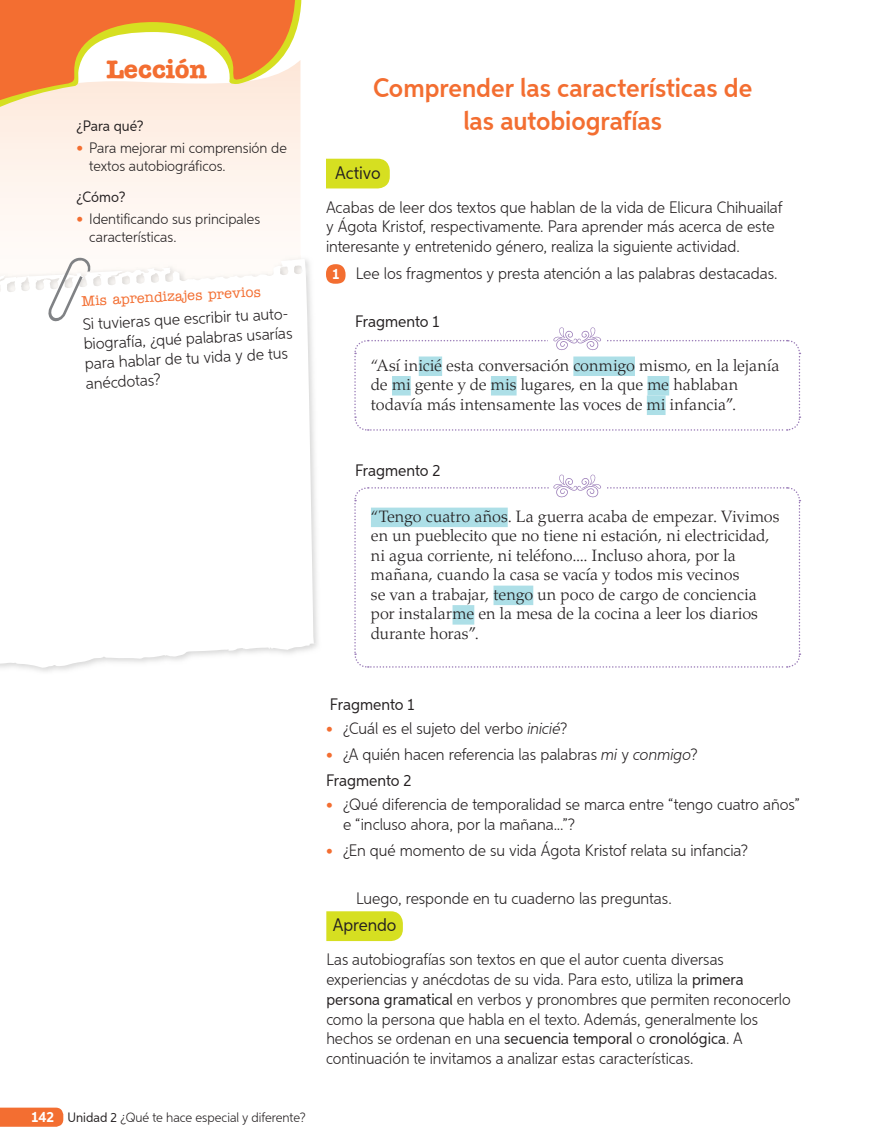
<style>
.page{position:relative;width:893px;height:1148px;background:#fff}
.page>*{position:absolute;margin:0;border:0;box-sizing:border-box;transform-origin:0 0}
.t1{font:600 27px/32.4px "Aspira Nar";color:#f36e31;text-align:center}
.t2{font:700 25.5px "American Typewriter Std";color:#f36e31}
.t3{font:18px "Aspira Nar";color:#231f20}
.t4{font:300 16.5px/19.8px "Aspira Nar";color:#231f20}
.t5{font:300 16.5px/19.5px "Palatino LT Std";color:#231f20}
.t6{font:16.5px "Aspira Nar";color:#231f20}
.t7{font:300 15px/18px "Aspira Nar";color:#231f20}
.t8{font:15px "Aspira Nar";color:#231f20}
.t9{font:500 14.25px "American Typewriter Std";color:#f36e31}
.t10{font:300 13.5px "Aspira Nar";color:#231f20}
.s1{font-weight:500;color:#f36e31}
.s2{font-weight:700;font-size:15px;color:#fff}
.s3{font-size:15px}
.s4{font-weight:400}
.s5{font-weight:500;font-size:15px;color:#f36e31}
.s6{font-style:italic}
</style>
<div class="page">
<svg style="left:0;top:1108px;width:63px;height:19px"></svg>
<div style="left:326px;top:159px;width:64px;height:29px;background:#d6df21"></div>
<div style="left:326px;top:264px;width:20px;height:20px;background:#f36e31;border-radius:9px"></div>
<svg style="left:326px;top:911px;width:77px;height:30px;background:#d7e02a"></svg>
<svg style="left:354px;top:327px;width:447px;height:104px"></svg>
<svg style="left:354px;top:474px;width:447px;height:194px"></svg>
<svg style="left:0;top:259px;width:317px;height:409px"></svg>
<svg style="left:47px;top:257px;width:44px;height:65px"></svg>
<svg style="left:0;top:0;width:302px;height:117px"></svg>
<h2 class="t2" style="left:107px;top:54px;width:102px">Lección</h2>
<p class="t8" style="left:76px;top:116px;width:69px">¿Para qué?</p>
<p class="t7" style="left:89px;top:138px;width:199px;text-indent:-13px"><span class="s1">•</span> Para mejorar mi comprensión de textos autobiográficos.</p>
<p class="t8" style="left:76px;top:187px;width:50px">¿Cómo?</p>
<p class="t7" style="left:89px;top:209px;width:172px;text-indent:-13px"><span class="s1">•</span> Identificando sus principales características.</p>
<p class="t9" style="left:81px;top:293px;width:181px;rotate:-3deg">Mis aprendizajes previos</p>
<p class="t4" style="left:82px;top:314px;width:210px;rotate:-3deg">Si tuvieras que escribir tu auto&shy;biografía,¿qué palabras usarías para hablar de tu vida y de tus anécdotas?</p>
<h1 class="t1" style="left:373px;top:72px;width:381px">Comprender las características de las autobiografías</h1>
<p class="t3" style="left:335px;top:162px;width:47px">Activo</p>
<p class="t4" style="left:326px;top:197px;width:458px">Acabas de leer dos textos que hablan de la vida de Elicura Chihuailaf y Ágota Kristof, respectivamente. Para aprender más acerca de este interesante y entretenido género, realiza la siguiente actividad.</p>
<p class="t4" style="left:332px;top:263px;width:447px"><span class="s2">1</span> Lee los fragmentos y presta atención a las palabras destacadas.</p>
<p class="t6" style="left:355px;top:311px;width:86px">Fragmento 1</p>
<p class="t5" style="left:371px;top:356px;width:410px">“Así inicié esta conversación conmigo mismo, en la lejanía de mi gente y de mis lugares, en la que me hablaban todavía más intensamente las voces de mi infancia”.</p>
<p class="t6" style="left:355px;top:460px;width:87px">Fragmento 2</p>
<p class="t5" style="left:371px;top:507px;width:410px">“Tengo cuatro años. La guerra acaba de empezar. Vivimos en un pueblecito que no tiene ni estación, ni electricidad, ni agua corriente, ni teléfono.... Incluso ahora, por la mañana, cuando la casa se vacía y todos mis vecinos<br>se van a trabajar, tengo un poco de cargo de conciencia por instalarme en la mesa de la cocina a leer los diarios durante horas”.</p>
<p class="t10" style="left:18px;top:1109px;width:289px"><span class="s3">142</span><span class="s2">142</span> <span class="s4">Unidad 2</span> ¿Qué te hace especial y diferente?</p>
<p class="t6" style="left:330px;top:694px;width:86px">Fragmento 1</p>
<p class="t4" style="left:326px;top:718px;width:243px"><span class="s5">•</span> ¿Cuál es el sujeto del verbo <span class="s6">inicié</span>?</p>
<p class="t4" style="left:326px;top:741px;width:373px;line-height:26.2px"><span class="s5">•</span> ¿A quién hacen referencia las palabras <span class="s6">mi</span> y <span class="s6">conmigo</span>?<br><span class="s4">Fragmento 2</span></p>
<p class="t4" style="left:343px;top:794px;width:458px;text-indent:-17px"><span class="s5">•</span> ¿Qué diferencia de temporalidad se marca entre “tengo cuatro años” e “incluso ahora, por la mañana...”?</p>
<p class="t4" style="left:326px;top:840px;width:423px"><span class="s5">•</span> ¿En qué momento de su vida Ágota Kristof relata su infancia?</p>
<p class="t4" style="left:356px;top:888px;width:317px">Luego, responde en tu cuaderno las preguntas.</p>
<p class="t3" style="left:333px;top:914px;width:65px">Aprendo</p>
<p class="t4" style="left:326px;top:949px;width:466px">Las autobiografías son textos en que el autor cuenta diversas experiencias y anécdotas de su vida. Para esto, utiliza la <span class="s4">primera persona gramatical</span> en verbos y pronombres que permiten reconocerlo como la persona que habla en el texto. Además, generalmente los hechos se ordenan en una <span class="s4">secuencia temporal</span> o <span class="s4">cronológica</span>. A continuación te invitamos a analizar estas características.</p>
</div>
